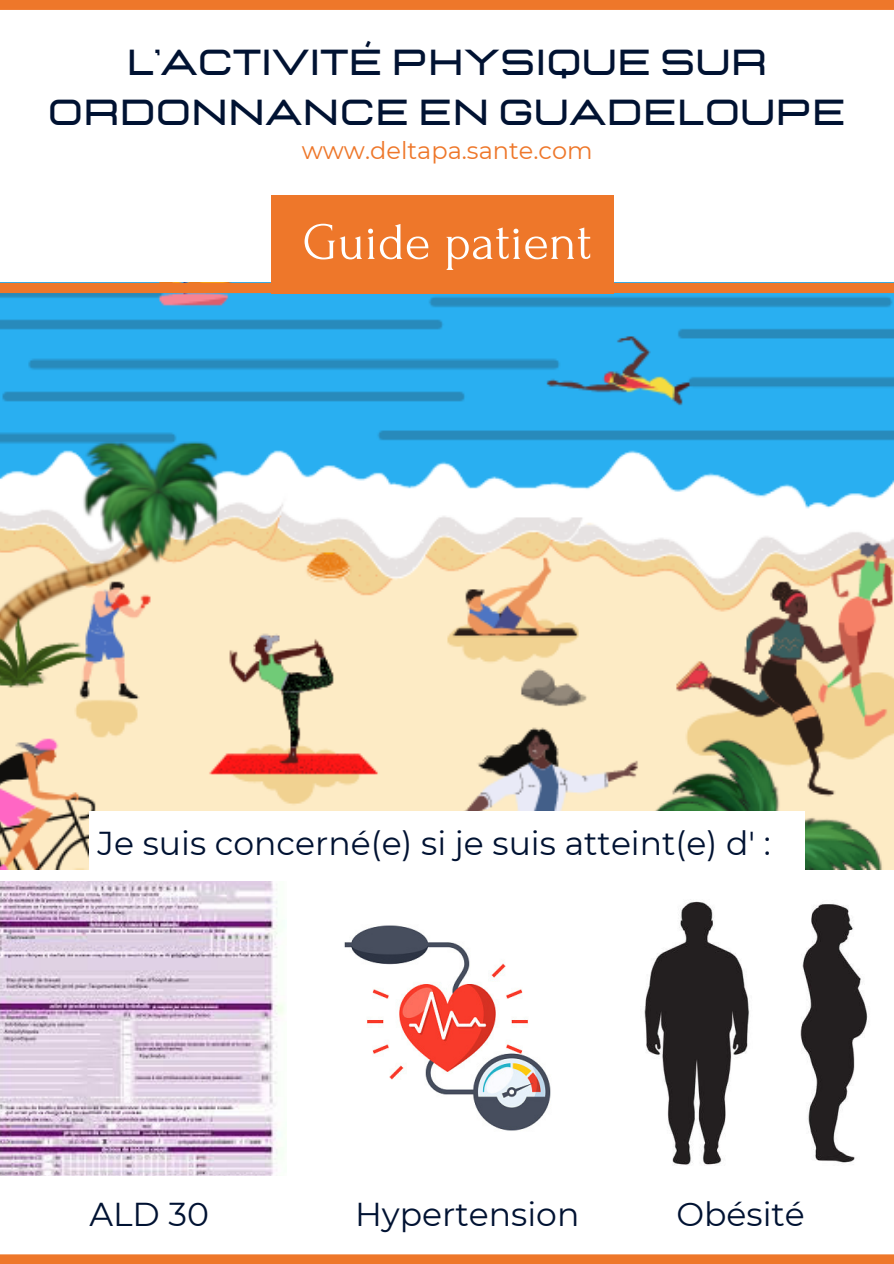
<style>
.page{position:relative;width:894px;height:1264px;background:#fff}
.page>*{position:absolute;margin:0;border:0;box-sizing:border-box;transform-origin:0 0}
.t1{font:52.5px "Forum";color:#fff}
.t2{font:700 36px/49.5px "Lastica";color:#001232;text-align:center}
.t3{font:33px "Montserrat";color:#001232}
.t4{font:24px "Montserrat";color:#ee772a}
</style>
<div class="page">
<img style="left:0;top:293px;width:893px;height:576px">
<img style="left:0;top:881px;width:284px;height:294px">
<img style="left:344px;top:925px;width:207px;height:206px">
<img style="left:644px;top:901px;width:225px;height:264px">
<div style="left:0;top:0;width:893px;height:10px;background:#ee772a"></div>
<div style="left:89px;top:811px;width:715px;height:63px;background:#fff"></div>
<div style="left:271px;top:195px;width:342px;height:98px;background:#ee772a"></div>
<div style="left:0;top:283px;width:893px;height:10px;background:#ee772a"></div>
<div style="left:0;top:1254px;width:893px;height:9px;background:#ee772a"></div>
<p class="t2" style="left:48px;top:39px;width:799px">L'ACTIVITÉ PHYSIQUE SUR<br>ORDONNANCE EN GUADELOUPE</p>
<p class="t4" style="left:301px;top:135px;width:292px">www.deltapa.sante.com</p>
<p class="t1" style="left:302px;top:214px;width:290px">Guide patient</p>
<p class="t3" style="left:98px;top:823px;width:674px">Je suis concerné(e) si je suis atteint(e) d' :</p>
<p class="t3" style="left:89px;top:1194px;width:121px">ALD 30</p>
<p class="t3" style="left:355px;top:1194px;width:226px">Hypertension</p>
<p class="t3" style="left:676px;top:1194px;width:130px">Obésité</p>
</div>
